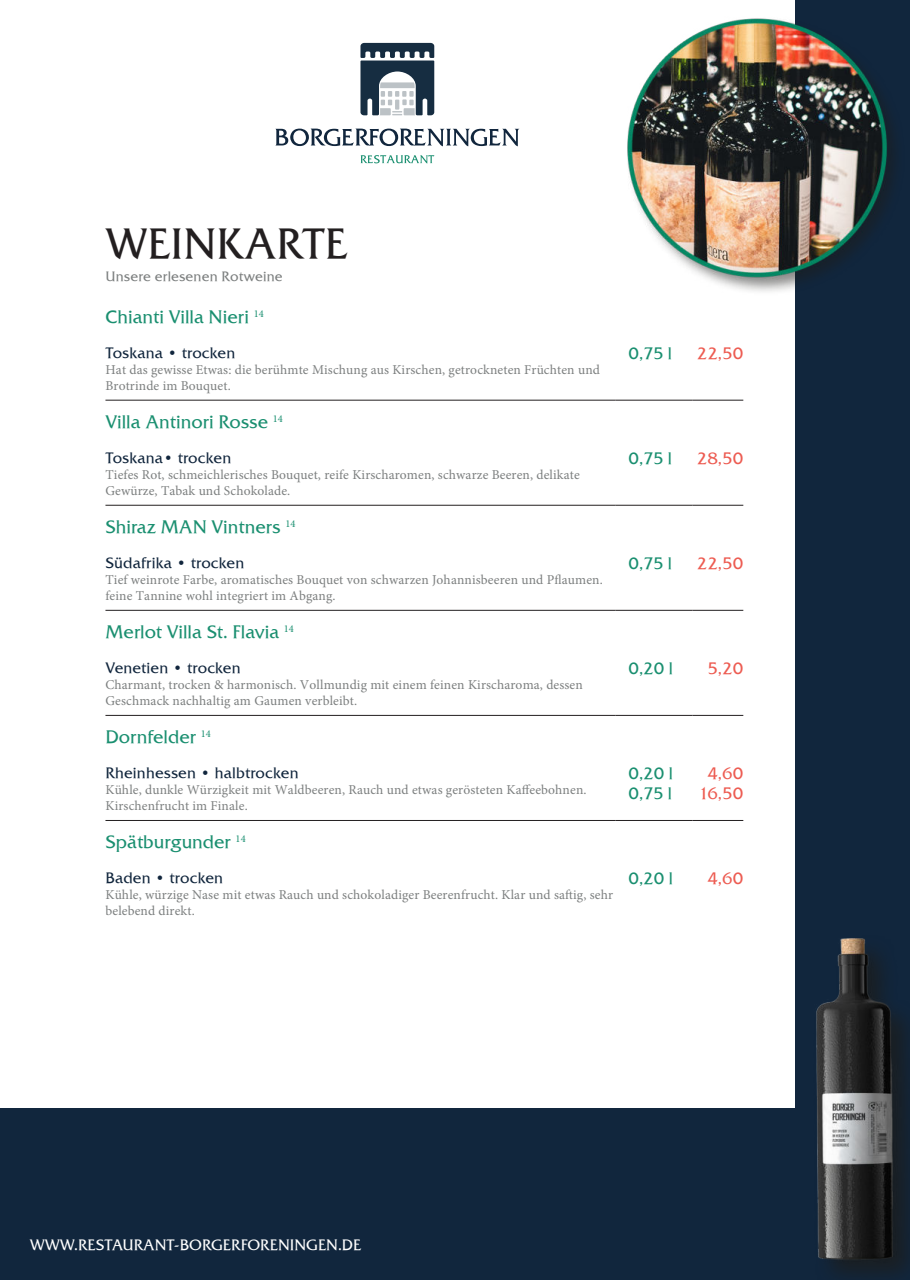
<style>
.page{position:relative;width:910px;height:1280px;background:#11263d}
.page>*{position:absolute;margin:0;border:0;box-sizing:border-box;transform-origin:0 0}
.t1{font:42px "Friz Quadrata TT";color:#231f20}
.t2{font:18px "Friz Quadrata TT";color:#1a8f70}
.t3{font:16.5px/19.8px "Friz Quadrata TT";letter-spacing:-.05em;color:#1a8f70}
.t4{font:16.5px/19.8px "Friz Quadrata TT";color:#ed5c52;text-align:center}
.t5{font:15px "Friz Quadrata TT";letter-spacing:.01em;color:#11263d}
.t6{font:15px "Friz Quadrata TT";color:#fff}
.t7{font:13.5px/16.2px "Minion Pro";letter-spacing:.01em;color:#7c7f7f}
.t8{font:13.5px "Friz Quadrata TT";letter-spacing:.01em;color:#7c7f7f}
</style>
<div class="page">
<div style="left:0;top:0;width:794px;height:1108px;background:#fff"></div>
<hr style="left:105px;top:820px;width:511px;height:1px;background:#231f20">
<hr style="left:616px;top:820px;width:76px;height:1px;background:#231f20">
<hr style="left:692px;top:820px;width:51px;height:1px;background:#231f20">
<hr style="left:105px;top:715px;width:511px;height:1px;background:#231f20">
<hr style="left:616px;top:715px;width:76px;height:1px;background:#231f20">
<hr style="left:692px;top:715px;width:51px;height:1px;background:#231f20">
<hr style="left:105px;top:610px;width:511px;height:1px;background:#231f20">
<hr style="left:616px;top:610px;width:76px;height:1px;background:#231f20">
<hr style="left:692px;top:610px;width:51px;height:1px;background:#231f20">
<hr style="left:105px;top:505px;width:511px;height:1px;background:#231f20">
<hr style="left:616px;top:505px;width:76px;height:1px;background:#231f20">
<hr style="left:692px;top:505px;width:51px;height:1px;background:#231f20">
<hr style="left:105px;top:400px;width:511px;height:1px;background:#231f20">
<hr style="left:616px;top:400px;width:76px;height:1px;background:#231f20">
<hr style="left:692px;top:400px;width:51px;height:1px;background:#231f20">
<img style="left:627px;top:0;width:267px;height:301px">
<img style="left:794px;top:926px;width:115px;height:349px">
<svg style="left:360px;top:43px;width:74px;height:72px"></svg>
<svg style="left:360px;top:155px;width:74px;height:8px"></svg>
<svg style="left:275px;top:129px;width:244px;height:17px"></svg>
<h1 class="t1" style="left:105px;top:220px;width:244px">WEINKARTE</h1>
<p class="t8" style="left:105px;top:268px;width:179px">Unsere erlesenen Rotweine</p>
<h2 class="t2" style="left:105px;top:306px;width:160px">Chianti Villa Nieri <sup>14</sup></h2>
<p class="t5" style="left:105px;top:344px;width:131px">Toskana • trocken</p>
<p class="t7" style="left:105px;top:362px;width:496px">Hat das gewisse Etwas: die berühmte Mischung aus Kirschen, getrockneten Früchten und<br>Brotrinde im Bouquet.</p>
<h2 class="t2" style="left:105px;top:412px;width:179px">Villa Antinori Rosse <sup>14</sup></h2>
<p class="t5" style="left:105px;top:449px;width:127px">Toskana• trocken</p>
<p class="t7" style="left:105px;top:467px;width:476px">Tiefes Rot, schmeichlerisches Bouquet, reife Kirscharomen, schwarze Beeren, delikate<br>Gewürze, Tabak und Schokolade.</p>
<h2 class="t2" style="left:105px;top:517px;width:191px">Shiraz MAN Vintners <sup>14</sup></h2>
<p class="t5" style="left:105px;top:554px;width:140px">Südafrika • trocken</p>
<p class="t7" style="left:105px;top:572px;width:499px">Tief weinrote Farbe, aromatisches Bouquet von schwarzen Johannisbeeren und Pflaumen. feine Tannine wohl integriert im Abgang.</p>
<h2 class="t2" style="left:105px;top:622px;width:190px">Merlot Villa St. Flavia <sup>14</sup></h2>
<p class="t5" style="left:105px;top:659px;width:137px">Venetien • trocken</p>
<p class="t7" style="left:105px;top:677px;width:479px">Charmant, trocken &amp; harmonisch. Vollmundig mit einem feinen Kirscharoma, dessen<br>Geschmack nachhaltig am Gaumen verbleibt.</p>
<h2 class="t2" style="left:105px;top:727px;width:107px">Dornfelder <sup>14</sup></h2>
<p class="t5" style="left:105px;top:764px;width:195px">Rheinhessen • halbtrocken</p>
<p class="t7" style="left:105px;top:782px;width:483px">Kühle, dunkle Würzigkeit mit Waldbeeren, Rauch und etwas gerösteten Kaffeebohnen.<br>Kirschenfrucht im Finale.</p>
<h2 class="t2" style="left:105px;top:832px;width:142px">Spätburgunder <sup>14</sup></h2>
<p class="t5" style="left:105px;top:869px;width:119px">Baden • trocken</p>
<p class="t7" style="left:105px;top:887px;width:509px">Kühle, würzige Nase mit etwas Rauch und schokoladiger Beerenfrucht. Klar und saftig, sehr belebend direkt.</p>
<p class="t3" style="left:628px;top:344px;width:45px">0,75 l</p>
<p class="t4" style="left:697px;top:344px;width:48px">22,50</p>
<p class="t3" style="left:628px;top:449px;width:45px">0,75 l</p>
<p class="t4" style="left:697px;top:449px;width:48px">28,50</p>
<p class="t3" style="left:628px;top:554px;width:45px">0,75 l</p>
<p class="t4" style="left:697px;top:554px;width:48px">22,50</p>
<p class="t3" style="left:628px;top:659px;width:46px">0,20 l</p>
<p class="t4" style="left:707px;top:659px;width:37px">5,20</p>
<p class="t3" style="left:628px;top:764px;width:46px">0,20 l<br>0,75 l</p>
<p class="t4" style="left:698px;top:764px;width:46px">4,60<br>16,50</p>
<p class="t3" style="left:628px;top:869px;width:46px">0,20 l</p>
<p class="t4" style="left:707px;top:869px;width:37px">4,60</p>
<p class="t6" style="left:30px;top:1237px;width:333px">WWW.RESTAURANT-BORGERFORENINGEN.DE</p>
</div>
